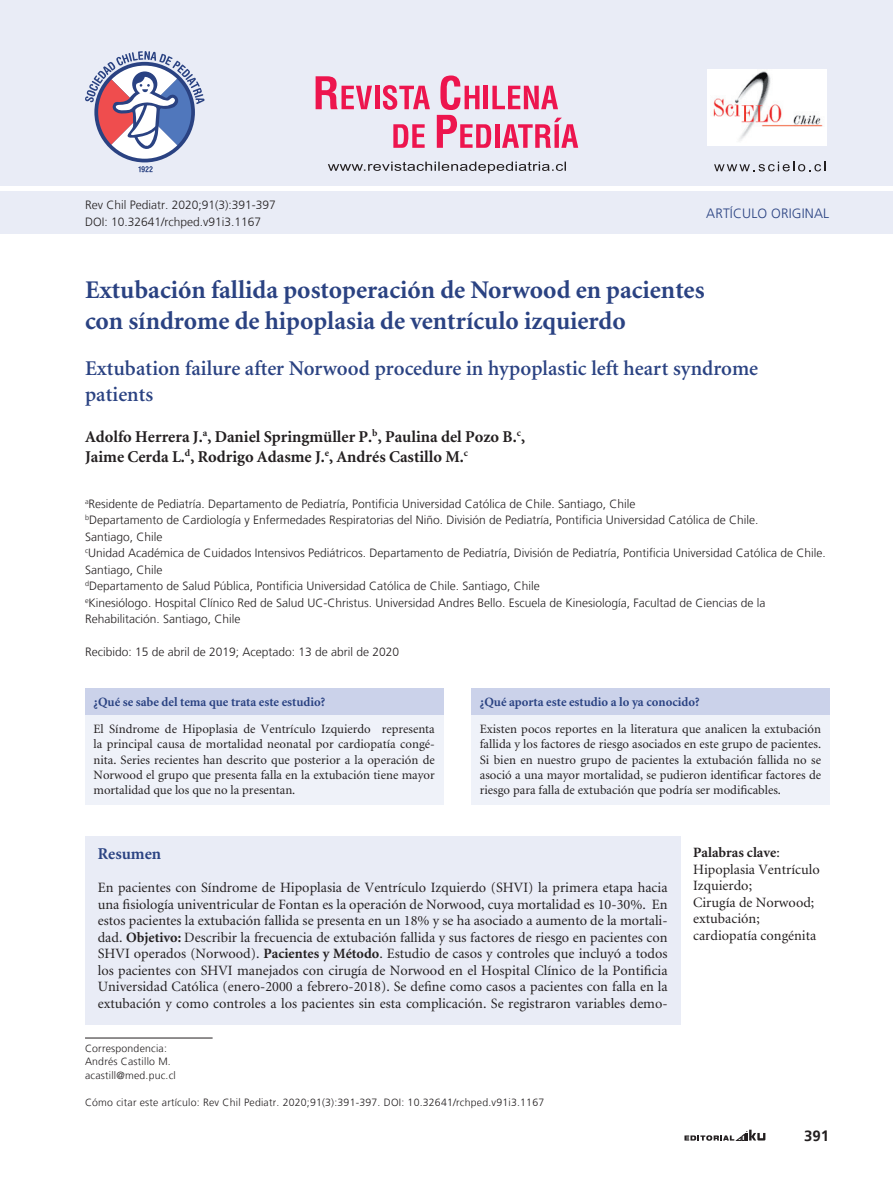
<style>
.page{position:relative;width:893px;height:1191px;background:#fff}
.page>*{position:absolute;margin:0;border:0;box-sizing:border-box;transform-origin:0 0}
.t1{font:700 25.5px/30.6px "Minion";color:#2a4282}
.t2{font:600 21px/25.2px "Minion";color:#2a4282}
.t3{font:700 16.5px/19.8px "Minion";color:#231f20}
.t4{font:700 16.5px "Minion";color:#2a4282}
.t5{font:700 15px "Frutiger LT";color:#231f20}
.t6{font:14.25px/16.5px "Minion";color:#231f20}
.t7{font:300 13.5px "Frutiger LT";letter-spacing:.01em;color:#2a4282}
.t8{font:12.75px/15.3px "Minion";color:#231f20;text-align:justify}
.t9{font:700 12.75px "Minion";color:#2a4282}
.t10{font:300 12px/16.5px "Frutiger LT";color:#231f20}
.t11{font:300 10.5px/13.5px "Frutiger LT";letter-spacing:.02em;color:#231f20}
.s1{font-weight:700}
</style>
<div class="page">
<svg style="left:684px;top:1129px;width:81px;height:11px"></svg>
<div style="left:0;top:192px;width:893px;height:42px;background:#e9ecf6"></div>
<div style="left:0;top:0;width:893px;height:186px;background:#e9ecf6"></div>
<svg style="left:714px;top:162px;width:111px;height:9px"></svg>
<svg style="left:138px;top:166px;width:15px;height:6px"></svg>
<svg style="left:85px;top:51px;width:120px;height:108px"></svg>
<img style="left:707px;top:70px;width:119px;height:75px">
<svg style="left:393px;top:124px;width:32px;height:24px"></svg>
<svg style="left:316px;top:76px;width:56px;height:33px"></svg>
<hr style="left:375px;top:86px;width:4px;height:23px;background:#ed154e">
<svg style="left:383px;top:85px;width:47px;height:25px"></svg>
<svg style="left:437px;top:75px;width:141px;height:73px"></svg>
<svg style="left:328px;top:162px;width:238px;height:11px"></svg>
<hr style="left:85px;top:1037px;width:128px;height:1px;background:#231f20">
<div style="left:85px;top:836px;width:595px;height:188px;background:#e9ecf6"></div>
<div style="left:85px;top:688px;width:358px;height:27px;background:#cbd2ea"></div>
<div style="left:85px;top:715px;width:358px;height:89px;background:#eff2f9"></div>
<div style="left:471px;top:688px;width:359px;height:27px;background:#cbd2ea"></div>
<div style="left:471px;top:715px;width:359px;height:89px;background:#eff2f9"></div>
<p class="t10" style="left:85px;top:197px;width:192px">Rev Chil Pediatr. 2020;91(3):391-397<br>DOI: 10.32641/rchped.v91i3.1167</p>
<p class="t7" style="left:706px;top:205px;width:124px">Artículo Original</p>
<h1 class="t1" style="left:85px;top:276px;width:621px">Extubación fallida postoperación de Norwood en pacientes con síndrome de hipoplasia de ventrículo izquierdo</h1>
<h2 class="t2" style="left:85px;top:357px;width:675px">Extubation failure after Norwood procedure in hypoplastic left heart syndrome patients</h2>
<p class="t3" style="left:85px;top:427px;width:442px">Adolfo Herrera J.<sup>a</sup>, Daniel Springmüller P.<sup>b</sup>, Paulina del Pozo B.<sup>c</sup>,<br>Jaime Cerda L.<sup>d</sup>, Rodrigo Adasme J.<sup>e</sup>, Andrés Castillo M.<sup>c</sup></p>
<p class="t10" style="left:85px;top:495px;width:742px"><sup>a</sup>Residente de Pediatría. Departamento de Pediatría, Pontificia Universidad Católica de Chile. Santiago, Chile<br><sup>b</sup>Departamento de Cardiología y Enfermedades Respiratorias del Niño. División de Pediatría, Pontificia Universidad Católica de Chile.<br>Santiago, Chile<br><sup>c</sup>Unidad Académica de Cuidados Intensivos Pediátricos. Departamento de Pediatría, División de Pediatría, Pontificia Universidad Católica de Chile.<br>Santiago, Chile<br><sup>d</sup>Departamento de Salud Pública, Pontificia Universidad Católica de Chile. Santiago, Chile<br><sup>e</sup>Kinesiólogo. Hospital Clínico Red de Salud UC-Christus. Universidad Andres Bello. Escuela de Kinesiología, Facultad de Ciencias de la Rehabilitación. Santiago, Chile</p>
<p class="t10" style="left:85px;top:644px;width:316px">Recibido: 15 de abril de 2019; Aceptado: 13 de abril de 2020</p>
<p class="t9" style="left:94px;top:696px;width:233px">¿Qué se sabe del tema que trata este estudio?</p>
<p class="t8" style="left:94px;top:721px;width:343px">El Síndrome de Hipoplasia de Ventrículo Izquierdo representa la principal causa de mortalidad neonatal por cardiopatía congé&shy;nita. Series recientes han descrito que posterior a la operación de Norwood el grupo que presenta falla en la extubación tiene mayor mortalidad que los que no la presentan.</p>
<p class="t9" style="left:480px;top:696px;width:221px">¿Qué aporta este estudio a lo ya conocido?</p>
<p class="t8" style="left:480px;top:721px;width:343px">Existen pocos reportes en la literatura que analicen la extubación fallida y los factores de riesgo asociados en este grupo de pacientes.<br>Si bien en nuestro grupo de pacientes la extubación fallida no se asoció a una mayor mortalidad, se pudieron identificar factores de riesgo para falla de extubación que podría ser modificables.</p>
<p class="t4" style="left:98px;top:845px;width:65px">Resumen</p>
<p class="t6" style="left:98px;top:880px;width:571px;text-align:justify">En pacientes con Síndrome de Hipoplasia de Ventrículo Izquierdo (SHVI) la primera etapa hacia una fisiología univentricular de Fontan es la operación de Norwood, cuya mortalidad es 10-30%. En estos pacientes la extubación fallida se presenta en un 18% y se ha asociado a aumento de la mortali&shy;dad. <span class="s1">Objetivo:</span> Describir la frecuencia de extubación fallida y sus factores de riesgo en pacientes con SHVI operados (Norwood). <span class="s1">Pacientes y Método</span>. Estudio de casos y controles que incluyó a todos los pacientes con SHVI manejados con cirugía de Norwood en el Hospital Clínico de la Pontificia Universidad Católica (enero-2000 a febrero-2018). Se define como casos a pacientes con falla en la extubación y como controles a los pacientes sin esta complicación. Se registraron variables demo-</p>
<p class="t11" style="left:85px;top:1041px;width:92px">Correspondencia:<br>Andrés Castillo M. acastill@med.puc.cl</p>
<p class="t11" style="left:85px;top:1095px;width:461px">Cómo citar este artículo: Rev C hil Pediatr. 2020;91(3):391-397. DOI : 10.32641/rchped.v91i3.1167</p>
<p class="t6" style="left:693px;top:845px;width:128px"><span class="s1">Palabras clave</span>:<br>Hipoplasia Ventrículo<br>Izquierdo;<br>Cirugía de Norwood; extubación; cardiopatía congénita</p>
<p class="t5" style="left:804px;top:1127px;width:27px">391</p>
</div>
